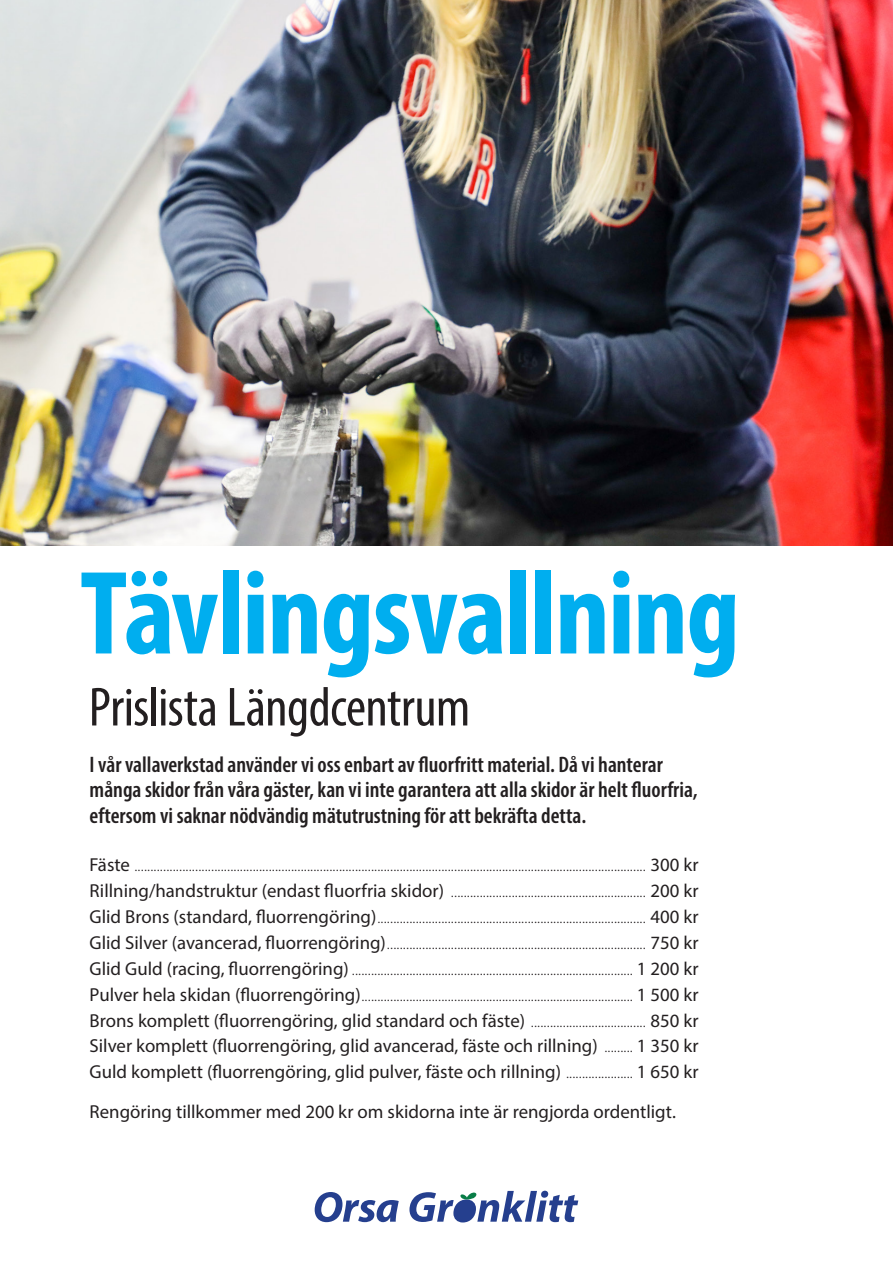
<style>
.page{position:relative;width:893px;height:1263px;background:#fff}
.page>*{position:absolute;margin:0;border:0;box-sizing:border-box;transform-origin:0 0}
.t1{font:700 condensed 120px "Myriad Pro";letter-spacing:-.015em;color:#00aeef}
.t2{font:condensed 55.5px "Myriad Pro";letter-spacing:-.01em;color:#231f20}
.t3{font:600 condensed 22.5px/25.5px "Myriad Pro";color:#231f20}
.t4{font:300 condensed 18.75px "Myriad Pro";color:#231f20}
.t5{font:18.75px "Myriad Pro";color:#231f20}
.s1{font-weight:400;font-stretch:normal}
.s2{font-weight:300;font-stretch:condensed}
</style>
<div class="page">
<svg style="left:453px;top:1199px;width:23px;height:23px"></svg>
<svg style="left:315px;top:1192px;width:84px;height:30px"></svg>
<svg style="left:409px;top:1192px;width:45px;height:30px"></svg>
<svg style="left:460px;top:1191px;width:118px;height:31px"></svg>
<img style="left:0;top:0;width:893px;height:545px">
<p class="t1" style="left:80px;top:538px;width:661px">Tävlingsvallning</p>
<p class="t2" style="left:89px;top:673px;width:383px">Prislista Längdcentrum</p>
<p class="t3" style="left:90px;top:751px;width:610px">I vår vallaverkstad använder vi oss enbart av fluorfritt material. Då vi hanterar många skidor från våra gäster, kan vi inte garantera att alla skidor är helt fluorfria, eftersom vi saknar nödvändig mätutrustning för att bekräfta detta.</p>
<p class="t4" style="left:90px;top:854px;width:611px"><span class="s1">Fäste</span> ................................................................................................................................................................ <span class="s1">300 kr</span></p>
<p class="t4" style="left:90px;top:880px;width:611px"><span class="s1">Rillning/handstruktur (endast fluorfria skidor)</span> ............................................................. <span class="s1">200 kr</span></p>
<p class="t4" style="left:90px;top:906px;width:611px"><span class="s1">Glid Brons (standard, fluorrengöring)</span>.................................................................................... <span class="s1">400 kr</span></p>
<p class="t4" style="left:90px;top:932px;width:611px"><span class="s1">Glid Silver (avancerad, fluorrengöring)</span>................................................................................. <span class="s1">750 kr</span></p>
<p class="t4" style="left:90px;top:957px;width:611px"><span class="s1">Glid Guld (racing, fluorrengöring)</span> ........................................................................................ <span class="s1">1 200 kr</span></p>
<p class="t4" style="left:90px;top:983px;width:611px"><span class="s1">Pulver hela skidan (fluorrengöring)</span>..................................................................................... <span class="s1">1 500 kr</span></p>
<p class="t5" style="left:90px;top:1009px;width:610px">Brons komplett (fluorrengöring, glid standard och fäste) <span class="s2">....................................</span> 850 kr</p>
<p class="t5" style="left:90px;top:1034px;width:611px">Silver komplett (fluorrengöring, glid avancerad, fäste och rillning) <span class="s2">.........</span> 1 350 kr</p>
<p class="t5" style="left:90px;top:1060px;width:611px">Guld komplett (fluorrengöring, glid pulver, fäste och rillning) <span class="s2">.....................</span> 1 650 kr</p>
<p class="t5" style="left:90px;top:1100px;width:588px">Rengöring tillkommer med 200 kr om skidorna inte är rengjorda ordentligt.</p>
</div>
